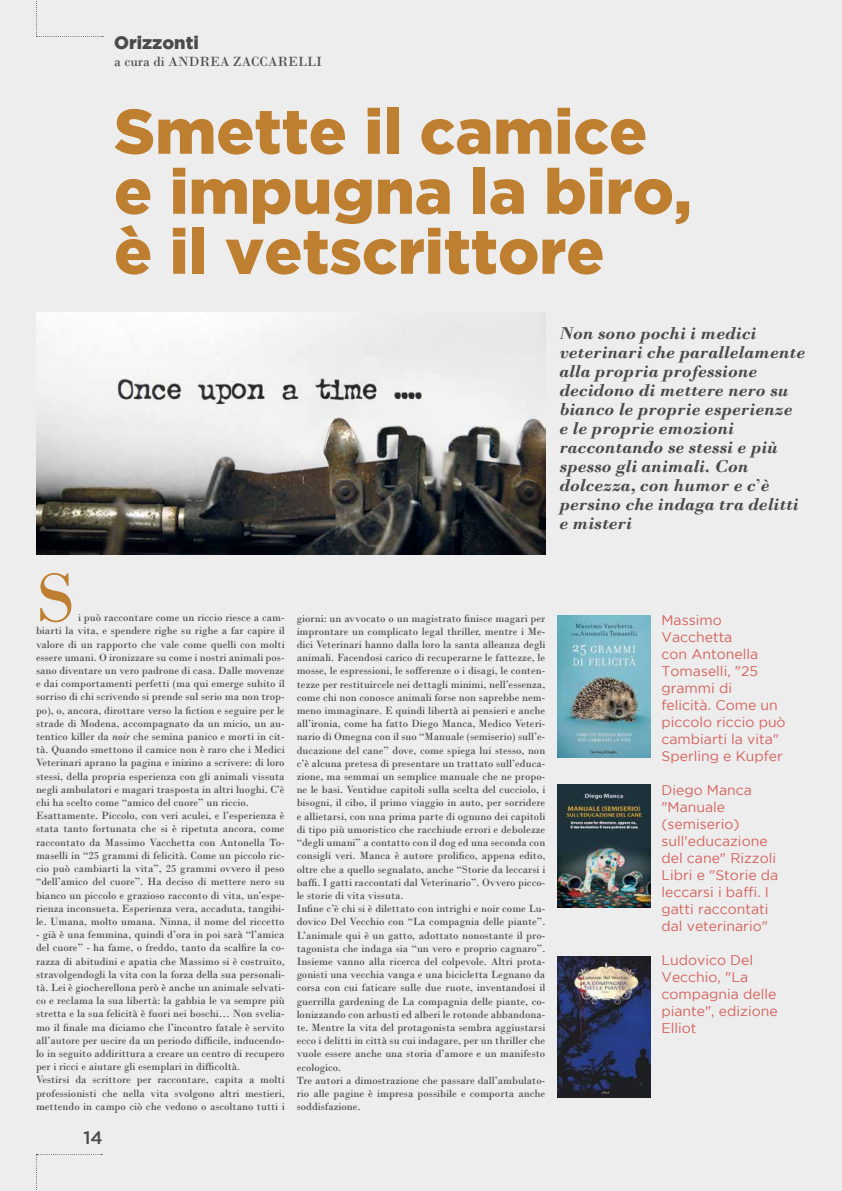
<style>
.page{position:relative;width:842px;height:1191px;background:#ededed}
.page>*{position:absolute;margin:0;border:0;box-sizing:border-box;transform-origin:0 0}
.t1{font:72px "Bodoni";color:#bf7f31}
.t2{font:900 63px/60px "Gotham";color:#bf7f31}
.t3{font:italic 700 18px/19px "Bodoni";color:#4a4a49}
.t4{font:900 18px "Gotham";color:#4a4a49}
.t5{font:500 18px "Gotham";color:#4a4a49}
.t6{font:14px/17px "Gotham";color:#d4625c}
.t7{font:14px "Bodoni";color:#4a4a49}
.t8{font:11px/13.2px "Bodoni";color:#4a4a49}
.s1{font-weight:400;font-style:normal}
.s2{font-style:italic}
</style>
<div class="page">
<svg style="left:36px;top:0;width:67px;height:37px"></svg>
<img style="left:36px;top:312px;width:509px;height:242px">
<svg style="left:36px;top:1154px;width:66px;height:36px"></svg>
<img style="left:557px;top:615px;width:93px;height:142px">
<img style="left:557px;top:784px;width:93px;height:124px">
<img style="left:557px;top:956px;width:93px;height:141px">
<h3 class="t4" style="left:114px;top:32px;width:86px">Orizzonti</h3>
<p class="t7" style="left:114px;top:53px;width:209px">a cura di ANDREA ZACCARELLI</p>
<h2 class="t2" style="left:114px;top:100px;width:579px">Smette il camice e impugna la biro, è il vetscrittore</h2>
<p class="t3" style="left:559px;top:323px;width:247px">Non sono pochi i medici veterinari che parallelamente alla propria professione decidono di mettere nero su bianco le proprie esperienze e le proprie emozioni raccontando se stessi e più spesso gli animali. Con dolcezza, con humor e c<span class="s1">’</span>è persino che indaga tra delitti e misteri</p>
<h1 class="t1" style="left:36px;top:555px;width:41px">S</h1>
<p class="t8" style="left:36px;top:611px;width:250px;text-indent:42px">i può raccontare come un riccio riesce a cam&shy;biarti la vita, e spendere righe su righe a far capire il valore di un rapporto che vale come quelli con molti essere umani. O ironizzare su come i nostri animali pos&shy;sano diventare un vero padrone di casa. Dalle movenze e dai comportamenti perfetti (ma qui emerge subito il sorriso di chi scrivendo si prende sul serio ma non trop&shy;po), o, ancora, dirottare verso la fiction e seguire per le strade di Modena, accompagnato da un micio, un au&shy;tentico killer da <span class="s2">noir</span> che semina panico e morti in cit&shy;tà. Quando smettono il camice non è raro che i Medici Veterinari aprano la pagina e inizino a scrivere: di loro stessi, della propria esperienza con gli animali vissuta negli ambulatori e magari trasposta in altri luoghi. C’è chi ha scelto come “amico del cuore” un riccio.<br>Esattamente. Piccolo, con veri aculei, e l’esperienza è stata tanto fortunata che si è ripetuta ancora, come raccontato da Massimo Vacchetta con Antonella To&shy;maselli in “25 grammi di felicità. Come un piccolo ric&shy;cio può cambiarti la vita”, 25 grammi ovvero il peso “dell’amico del cuore”. Ha deciso di mettere nero su bianco un piccolo e grazioso racconto di vita, un’espe&shy;rienza inconsueta. Esperienza vera, accaduta, tangibi&shy;le. Umana, molto umana. Ninna, il nome del riccetto</p>
<p class="t8" style="left:36px;top:928px;width:250px">- già è una femmina, quindi d’ora in poi sarà “l’amica del cuore” - ha fame, o freddo, tanto da scalfire la co&shy;razza di abitudini e apatia che Massimo si è costruito, stravolgendogli la vita con la forza della sua personali&shy;tà. Lei è giocherellona però è anche un animale selvati&shy;co e reclama la sua libertà: la gabbia le va sempre più stretta e la sua felicità è fuori nei boschi… Non svelia&shy;mo il finale ma diciamo che l’incontro fatale è servito all’autore per uscire da un periodo difficile, inducendo&shy;lo in seguito addirittura a creare un centro di recupero per i ricci e aiutare gli esemplari in difficoltà.<br>Vestirsi da scrittore per raccontare, capita a molti professionisti che nella vita svolgono altri mestieri, mettendo in campo ciò che vedono o ascoltano tutti i</p>
<h3 class="t5" style="left:83px;top:1127px;width:21px">14</h3>
<p class="t8" style="left:297px;top:611px;width:250px">giorni: un avvocato o un magistrato finisce magari per improntare un complicato legal thriller, mentre i Me&shy;dici Veterinari hanno dalla loro la santa alleanza degli animali. Facendosi carico di recuperarne le fattezze, le mosse, le espressioni, le sofferenze o i disagi, le conten&shy;tezze per restituircele nei dettagli minimi, nell’essenza, come chi non conosce animali forse non saprebbe nem&shy;meno immaginare. E quindi libertà ai pensieri e anche all’ironia, come ha fatto Diego Manca, Medico Veteri&shy;nario di Omegna con il suo “Manuale (semiserio) sull’e&shy;ducazione del cane” dove, come spiega lui stesso, non c’è alcuna pretesa di presentare un trattato sull’educa&shy;zione, ma semmai un semplice manuale che ne propo&shy;ne le basi. Ventidue capitoli sulla scelta del cucciolo, i bisogni, il cibo, il primo viaggio in auto, per sorridere e allietarsi, con una prima parte di ognuno dei capitoli di tipo più umoristico che racchiude errori e debolezze “degli umani” a contatto con il dog ed una seconda con consigli veri. Manca è autore prolifico, appena edito, oltre che a quello segnalato, anche “Storie da leccarsi i baffi. I gatti raccontati dal Veterinario”. Ovvero picco&shy;le storie di vita vissuta.<br>Infine c’è chi si è dilettato con intrighi e noir come Lu&shy;dovico Del Vecchio con “La compagnia delle piante”.<br>L’animale qui è un gatto, adottato nonostante il pro&shy;tagonista che indaga sia “un vero e proprio cagnaro”.<br>Insieme vanno alla ricerca del colpevole. Altri prota&shy;gonisti una vecchia vanga e una bicicletta Legnano da corsa con cui faticare sulle due ruote, inventandosi il guerrilla gardening de La compagnia delle piante, co&shy;lonizzando con arbusti ed alberi le rotonde abbandona&shy;te. Mentre la vita del protagonista sembra aggiustarsi ecco i delitti in città su cui indagare, per un thriller che vuole essere anche una storia d’amore e un manifesto ecologico.<br>Tre autori a dimostrazione che passare dall’ambulato&shy;rio alle pagine è impresa possibile e comporta anche soddisfazione.</p>
<p class="t6" style="left:661px;top:611px;width:126px">Massimo<br>Vacchetta<br>con Antonella<br>Tomaselli, "25 grammi di<br>felicità. Come un piccolo riccio può cambiarti la vita"<br>Sperling e Kupfer</p>
<p class="t6" style="left:661px;top:781px;width:118px">Diego Manca "Manuale (semiserio) sull'educazione del cane" Rizzoli<br>Libri e "Storie da leccarsi i baffi. I gatti raccontati dal veterinario"</p>
<p class="t6" style="left:661px;top:951px;width:118px">Ludovico Del<br>Vecchio, "La compagnia delle piante", edizione<br>Elliot</p>
</div>
